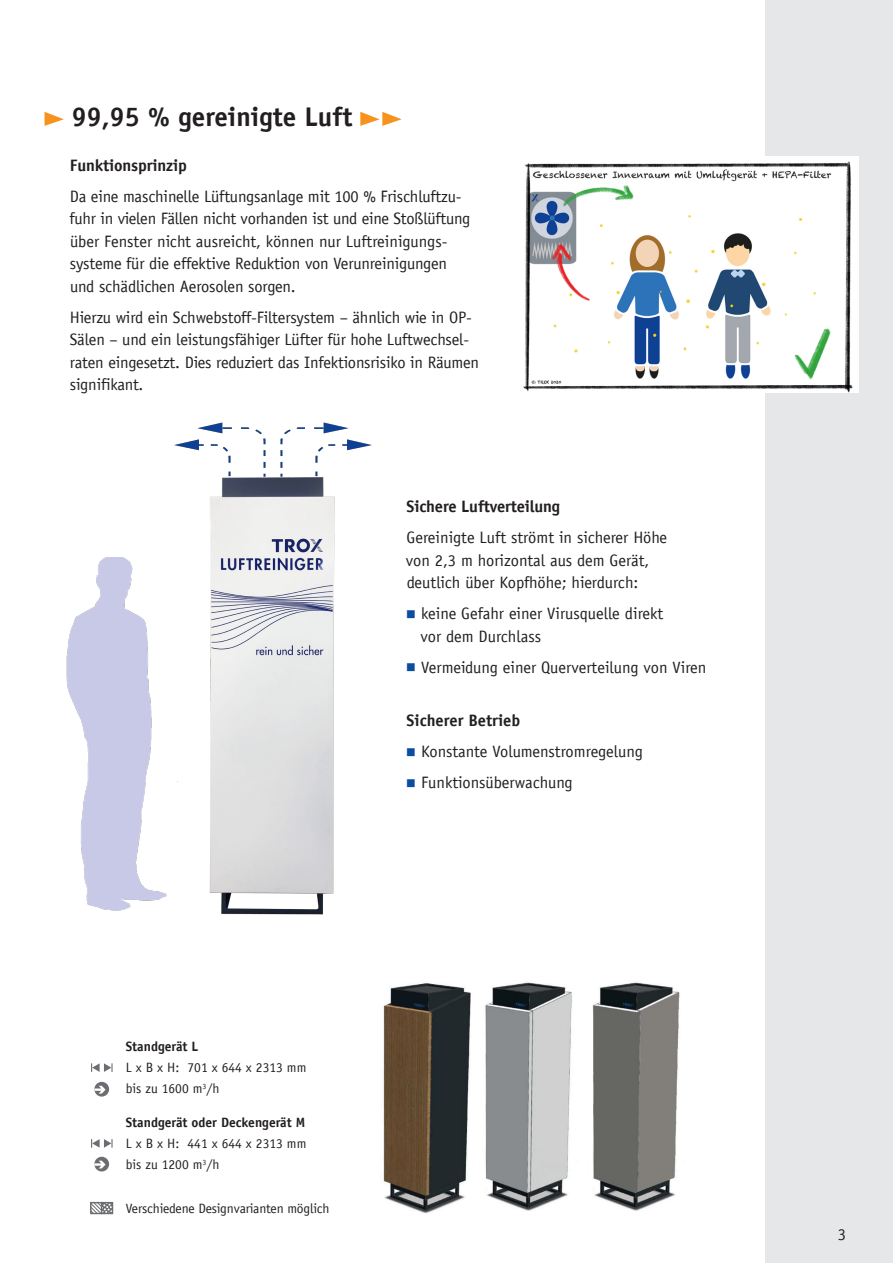
<style>
.page{position:relative;width:893px;height:1263px;background:#fff}
.page>*{position:absolute;margin:0;border:0;box-sizing:border-box;transform-origin:0 0}
.t1{font:700 27px "TROX Officina Sans";color:#231f20}
.t2{font:16.5px/22.5px "TROX Officina Sans";letter-spacing:-.01em;color:#231f20}
.t3{font:700 16.5px "TROX Officina Sans";letter-spacing:-.01em;color:#231f20}
.t4{font:13.5px/21px "TROX Officina Sans";letter-spacing:-.01em;color:#231f20}
.s1{font-family:"Minion Pro";font-size:27px;color:#0d4da1}
.s2{font-weight:700}
</style>
<div class="page">
<div style="left:765px;top:0;width:128px;height:1263px;background:#e6e7e9"></div>
<svg style="left:45px;top:112px;width:19px;height:14px"></svg>
<svg style="left:360px;top:112px;width:42px;height:14px"></svg>
<img style="left:523px;top:157px;width:335px;height:236px">
<img style="left:209px;top:484px;width:126px;height:431px">
<img style="left:291px;top:422px;width:81px;height:62px">
<img style="left:174px;top:422px;width:117px;height:62px">
<svg style="left:91px;top:1139px;width:22px;height:9px"></svg>
<img style="left:485px;top:982px;width:87px;height:229px">
<img style="left:592px;top:982px;width:88px;height:229px">
<img style="left:383px;top:983px;width:88px;height:230px">
<div style="left:94px;top:1157px;width:15px;height:14px;background:#6c6d70;border-radius:50%"></div>
<svg style="left:94px;top:1161px;width:12px;height:7px"></svg>
<div style="left:94px;top:1082px;width:15px;height:14px;background:#6c6d70;border-radius:50%"></div>
<svg style="left:94px;top:1086px;width:12px;height:7px"></svg>
<svg style="left:91px;top:1063px;width:22px;height:9px"></svg>
<div style="left:90px;top:1202px;width:12px;height:12px;border:1px solid #6c6d70"></div>
<svg style="left:91px;top:1202px;width:20px;height:12px"></svg>
<div style="left:101px;top:1202px;width:12px;height:12px;border:1px solid #6c6d70"></div>
<img style="left:66px;top:557px;width:112px;height:354px">
<p class="t1" style="left:72px;top:100px;width:282px">99,95 % gereinigte Luft</p>
<p class="t3" style="left:70px;top:155px;width:119px">Funktionsprinzip</p>
<p class="t2" style="left:70px;top:185px;width:402px">Da eine maschinelle Lüftungsanlage mit 100 % Frischluftzu&shy;fuhr in vielen Fällen nicht vorhanden ist und eine Stoßlüftung über Fenster nicht ausreicht, können nur Luftreinigungs&shy;systeme für die effektive Reduktion von Verunreinigungen und schädlichen Aerosolen sorgen.</p>
<p class="t2" style="left:70px;top:306px;width:411px">Hierzu wird ein Schwebstoff-Filtersystem – ähnlich wie in OP-Sälen – und ein leistungsfähiger Lüfter für hohe Luftwechsel&shy;raten eingesetzt. Dies reduziert das Infektionsrisiko in Räumen signifikant.</p>
<p class="t3" style="left:407px;top:496px;width:155px">Sichere Luftverteilung</p>
<p class="t2" style="left:406px;top:527px;width:263px">Gereinigte Luft strömt in sicherer Höhe von 2,3 m horizontal aus dem Gerät, deutlich über Kopfhöhe; hierdurch:</p>
<p class="t2" style="left:421px;top:603px;width:244px;text-indent:-15px"><span class="s1">■</span> keine Gefahr einer Virusquelle direkt vor dem Durchlass</p>
<p class="t2" style="left:405px;top:656px;width:303px"><span class="s1">■</span> Vermeidung einer Querverteilung von Viren</p>
<p class="t3" style="left:407px;top:710px;width:115px">Sicherer Betrieb</p>
<p class="t2" style="left:405px;top:741px;width:239px"><span class="s1">■</span> Konstante Volumenstromregelung</p>
<p class="t2" style="left:405px;top:772px;width:169px"><span class="s1">■</span> Funktionsüberwachung</p>
<p class="t4" style="left:126px;top:1036px;width:182px"><span class="s2">Standgerät L<br></span>L x B x H: 701 x 644 x 2313 mm bis zu 1600 m<sup>3</sup>/h</p>
<p class="t4" style="left:126px;top:1112px;width:182px;text-align:justify"><span class="s2">Standgerät oder Deckengerät M </span>L x B x H: 441 x 644 x 2313 mm bis zu 1200 m<sup>3</sup>/h</p>
<p class="t4" style="left:126px;top:1197px;width:205px">Verschiedene Designvarianten möglich</p>
<p class="t2" style="left:838px;top:1223px;width:10px">3</p>
</div>
